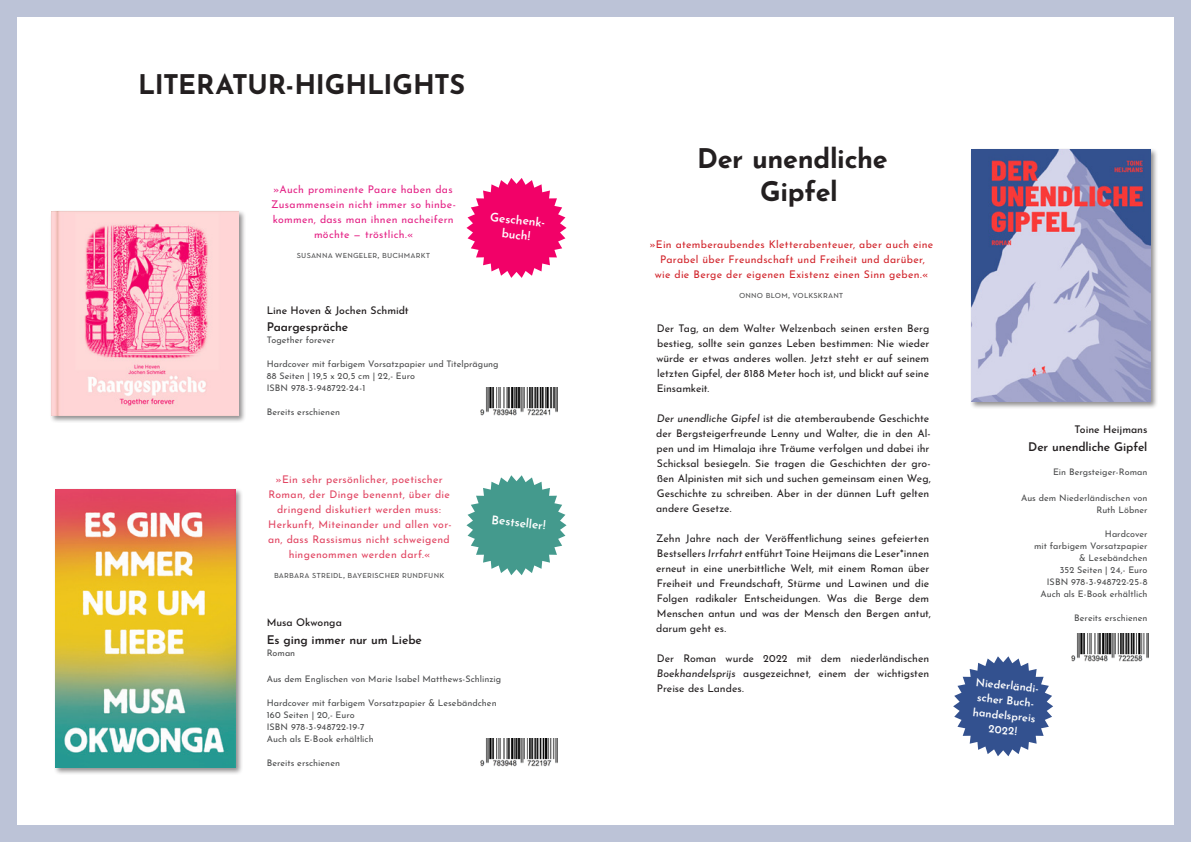
<style>
.page{position:relative;width:1191px;height:842px;background:#bcc3d7}
.page>*{position:absolute;margin:0;border:0;box-sizing:border-box;transform-origin:0 0}
.Buchtitel_gross{font:700 27px/33px "Josefin Sans";letter-spacing:-.015em;color:#231f20;text-align:center}
.Buchtitel_klein{font:600 12px "Josefin Sans";letter-spacing:-.01em;color:#231f20}
.Text_in_Störer{font:600 12px/15px "Josefin Sans";color:#fff;text-align:center}
.Text_in_Störer-2{font:600 11px/15px "Josefin Sans";color:#fff;text-align:center}
.Pressetext{font:10.5px/15px "Josefin Sans";letter-spacing:-.005em;color:#231f20;text-align:justify}
.Pressezitat{font:10.5px/15px "Josefin Sans";letter-spacing:.025em;color:#e14461;text-align:center}
.Pressezitat-2{font:10.5px/15px "Josefin Sans";letter-spacing:.025em;color:#d1232a;text-align:center}
.Pressezitat-3{font:10.5px/15px "Josefin Sans";letter-spacing:.025em;color:#e42185;text-align:center}
.Vita_Name{font:500 10.5px "Josefin Sans";color:#231f20}
.Pressezitat-4{font:10px "Neutra Text Book SC";letter-spacing:.015em;color:#4b4c4d}
.Zitat_Quelle{font:10px "Neutra Text Book SC";letter-spacing:.015em;color:#4b4c4d}
.Vita___Bibliographie{font:9px "Josefin Sans";letter-spacing:.005em;color:#4b4c4d}
.s1{font-style:italic}
</style>
<div class="page">
<div style="left:17px;top:17px;width:1157px;height:808px;background:#fff"></div>
<div style="left:969px;top:148px;width:188px;height:261px;background:#231f20;opacity:.5"></div>
<img style="left:971px;top:150px;width:179px;height:252px">
<img style="left:480px;top:387px;width:78px;height:28px">
<div style="left:49px;top:209px;width:197px;height:214px;background:#231f20;opacity:.5"></div>
<img style="left:51px;top:211px;width:188px;height:204px">
<div style="left:53px;top:488px;width:190px;height:287px;background:#231f20;opacity:.5"></div>
<img style="left:55px;top:490px;width:181px;height:277px">
<img style="left:1071px;top:633px;width:78px;height:28px">
<img style="left:480px;top:738px;width:78px;height:28px">
<svg style="left:466px;top:475px;width:100px;height:100px"></svg>
<svg style="left:953px;top:656px;width:100px;height:100px"></svg>
<svg style="left:466px;top:178px;width:100px;height:100px"></svg>
<p class="Buchtitel_gross" style="left:138px;top:66px;width:328px">LITERATUR-HIGHLIGHTS</p>
<p class="Pressezitat-3" style="left:271px;top:181px;width:186px">»Auch prominente Paare haben das<br>Zusammensein nicht immer so hinbe&shy;kommen, dass man ihnen nacheifern möchte — tröstlich.«</p>
<p class="Pressezitat-4" style="left:297px;top:248px;width:135px">susanna wengeler, buchmarkt</p>
<p class="Text_in_Störer" style="left:491px;top:208px;width:59px;rotate:6deg">Geschenk&shy;buch!</p>
<p class="Vita_Name" style="left:267px;top:302px;width:144px">Line Hoven &amp; Jochen Schmidt</p>
<p class="Buchtitel_klein" style="left:267px;top:318px;width:83px">Paargespräche</p>
<p class="Vita___Bibliographie" style="left:267px;top:333px;width:70px">Together forever</p>
<p class="Vita___Bibliographie" style="left:267px;top:357px;width:233px">Hardcover mit farbigem Vorsatzpapier und Titelprägung</p>
<p class="Vita___Bibliographie" style="left:267px;top:369px;width:150px">88 Seiten | 19,5 x 20,5 cm | 22,- Euro</p>
<p class="Vita___Bibliographie" style="left:267px;top:381px;width:100px">ISBN 978-3-948722-24-1</p>
<p class="Vita___Bibliographie" style="left:267px;top:405px;width:75px">Bereits erschienen</p>
<p class="Pressezitat" style="left:268px;top:471px;width:185px">»Ein sehr persönlicher, poetischer Roman, der Dinge benennt, über die dringend diskutiert werden muss:<br>Herkunft, Miteinander und allen vor&shy;an, dass Rassismus nicht schweigend hingenommen werden darf.«</p>
<p class="Zitat_Quelle" style="left:274px;top:569px;width:172px">barbara streidl, bayerischer rundfunk</p>
<p class="Text_in_Störer" style="left:492px;top:511px;width:56px;rotate:6deg">Bestseller!</p>
<p class="Vita_Name" style="left:267px;top:615px;width:77px">Musa Okwonga</p>
<p class="Buchtitel_klein" style="left:267px;top:631px;width:157px">Es ging immer nur um Liebe</p>
<p class="Vita___Bibliographie" style="left:267px;top:646px;width:30px">Roman</p>
<p class="Vita___Bibliographie" style="left:267px;top:672px;width:236px">Aus dem Englischen von Marie Isabel Matthews-Schlinzig</p>
<p class="Vita___Bibliographie" style="left:267px;top:696px;width:231px">Hardcover mit farbigem Vorsatzpapier &amp; Lesebändchen</p>
<p class="Vita___Bibliographie" style="left:267px;top:708px;width:89px">160 Seiten | 20,- Euro</p>
<p class="Vita___Bibliographie" style="left:267px;top:720px;width:99px">ISBN 978-3-948722-19-7</p>
<p class="Vita___Bibliographie" style="left:267px;top:732px;width:109px">Auch als E-Book erhältlich</p>
<p class="Vita___Bibliographie" style="left:267px;top:756px;width:75px">Bereits erschienen</p>
<p class="Buchtitel_gross" style="left:697px;top:140px;width:192px">Der unendliche<br>Gipfel</p>
<p class="Pressezitat-2" style="left:649px;top:236px;width:285px">»Ein atemberaubendes Kletterabenteuer, aber auch eine<br>Parabel über Freundschaft und Freiheit und darüber,<br>wie die Berge der eigenen Existenz einen Sinn geben.«</p>
<p class="Pressezitat-4" style="left:739px;top:289px;width:106px">onno blom, volkskrant</p>
<p class="Pressetext" style="left:656px;top:320px;width:274px">Der Tag, an dem Walter Welzenbach seinen ersten Berg bestieg, sollte sein ganzes Leben bestimmen: Nie wieder würde er etwas anderes wollen. Jetzt steht er auf seinem letzten Gipfel, der 8188 Meter hoch ist, und blickt auf seine Einsamkeit.</p>
<p class="Pressetext" style="left:656px;top:410px;width:276px;text-align:left"><span class="s1">Der unendliche Gipfel</span> ist die atemberaubende Geschichte der Bergsteigerfreunde Lenny und Walter, die in den Al&shy;pen und im Himalaja ihre Träume verfolgen und dabei ihr Schicksal besiegeln. Sie tragen die Geschichten der gro&shy;ßen Alpinisten mit sich und suchen gemeinsam einen Weg, Geschichte zu schreiben. Aber in der dünnen Luft gelten andere Gesetze.</p>
<p class="Pressetext" style="left:656px;top:530px;width:276px;text-align:left">Zehn Jahre nach der Veröffentlichung seines gefeierten Bestsellers <span class="s1">Irrfahrt</span> entführt Toine Heijmans die Leser*innen erneut in eine unerbittliche Welt, mit einem Roman über Freiheit und Freundschaft, Stürme und Lawinen und die Folgen radikaler Entscheidungen. Was die Berge dem Menschen antun und was der Mensch den Bergen antut, darum geht es.</p>
<p class="Pressetext" style="left:657px;top:650px;width:274px">Der Roman wurde 2022 mit dem niederländischen <span class="s1">Boekhandelsprijs</span> ausgezeichnet, einem der wichtigsten Preise des Landes.</p>
<p class="Vita_Name" style="left:1074px;top:422px;width:74px">Toine Heijmans</p>
<p class="Buchtitel_klein" style="left:1028px;top:438px;width:121px">Der unendliche Gipfel</p>
<p class="Vita___Bibliographie" style="left:1053px;top:465px;width:96px">Ein Bergsteiger-Roman</p>
<p class="Vita___Bibliographie" style="left:1021px;top:491px;width:128px">Aus dem Niederländischen von</p>
<p class="Vita___Bibliographie" style="left:1096px;top:503px;width:52px">Ruth Löbner</p>
<p class="Vita___Bibliographie" style="left:1104px;top:527px;width:44px">Hardcover</p>
<p class="Vita___Bibliographie" style="left:1034px;top:539px;width:115px">mit farbigem Vorsatzpapier</p>
<p class="Vita___Bibliographie" style="left:1079px;top:551px;width:70px">&amp; Lesebändchen</p>
<p class="Vita___Bibliographie" style="left:1059px;top:563px;width:89px">352 Seiten | 24,- Euro</p>
<p class="Vita___Bibliographie" style="left:1046px;top:575px;width:102px">ISBN 978-3-948722-25-8</p>
<p class="Vita___Bibliographie" style="left:1040px;top:587px;width:109px">Auch als E-Book erhältlich</p>
<p class="Vita___Bibliographie" style="left:1074px;top:611px;width:75px">Bereits erschienen</p>
<p class="Text_in_Störer-2" style="left:976px;top:673px;width:67px;rotate:6deg">Niederländi&shy;scher Buch&shy;handelspreis<br>2022!</p>
</div>
